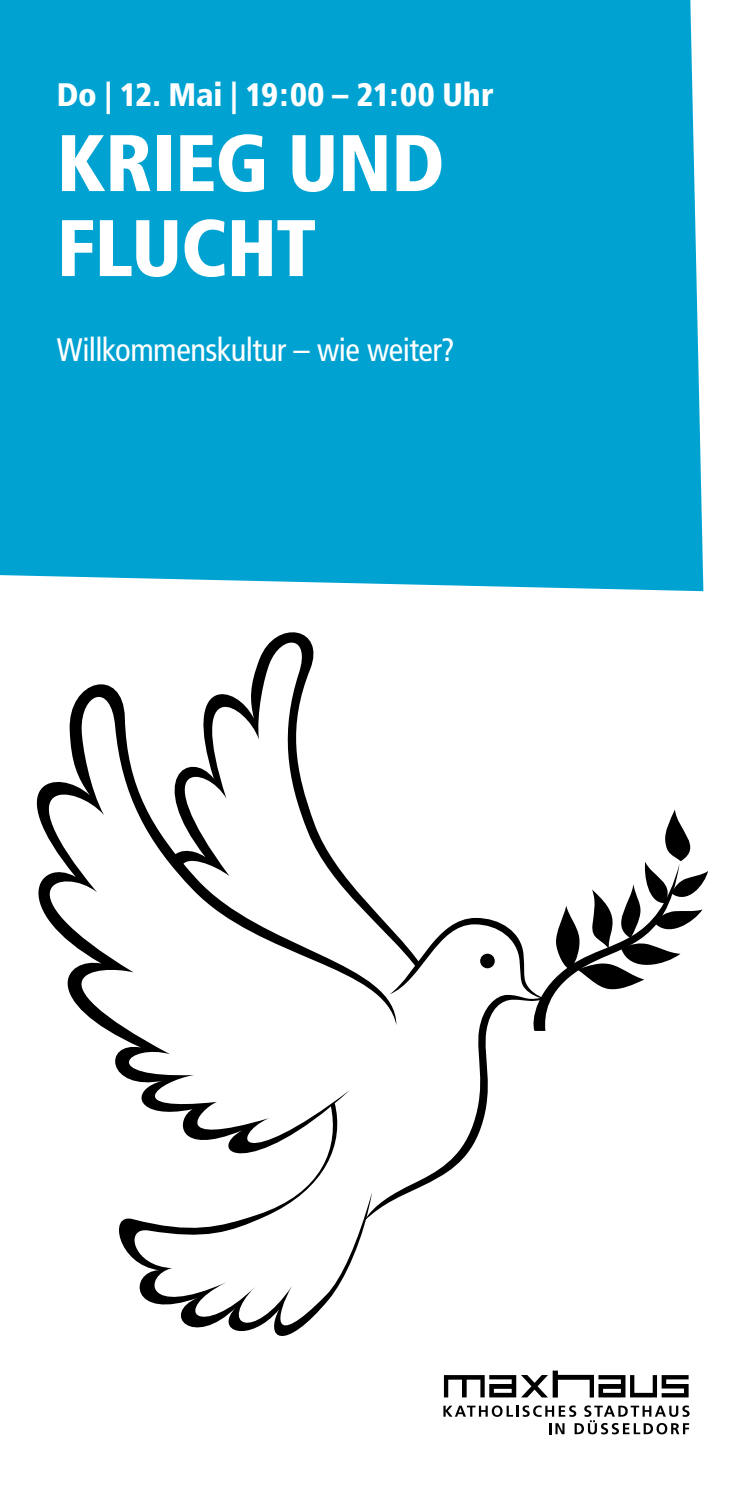
<style>
.page{position:relative;width:745px;height:1489px;background:#fff}
.page>*{position:absolute;margin:0;border:0;box-sizing:border-box;transform-origin:0 0}
.t1{font:900 condensed 80px/85px "Frutiger";letter-spacing:-.01em;color:#fff}
.t2{font:condensed 32.5px "Frutiger";letter-spacing:-.02em;color:#fff}
.t3{font:900 condensed 32.5px "Frutiger";letter-spacing:-.005em;color:#fff}
</style>
<div class="page">
<svg style="left:545px;top:809px;width:162px;height:221px"></svg>
<svg style="left:119px;top:1184px;width:247px;height:152px"></svg>
<svg style="left:36px;top:684px;width:328px;height:500px"></svg>
<svg style="left:142px;top:632px;width:238px;height:336px"></svg>
<svg style="left:364px;top:917px;width:181px;height:303px"></svg>
<div style="left:480px;top:953px;width:14px;height:15px;background:#000;border-radius:50%"></div>
<div style="left:0;top:0;width:703px;height:591px;background:#00a2d2"></div>
<svg style="left:443px;top:1370px;width:245px;height:27px"></svg>
<svg style="left:443px;top:1405px;width:246px;height:29px"></svg>
<p class="t3" style="left:57px;top:75px;width:438px">Do | 12. Mai | 19:00 – 21:00 Uhr</p>
<h1 class="t1" style="left:57px;top:120px;width:389px">KRIEG UND<br>FLUCHT</h1>
<p class="t2" style="left:57px;top:331px;width:399px">Willkommenskultur – wie weiter?</p>
</div>
